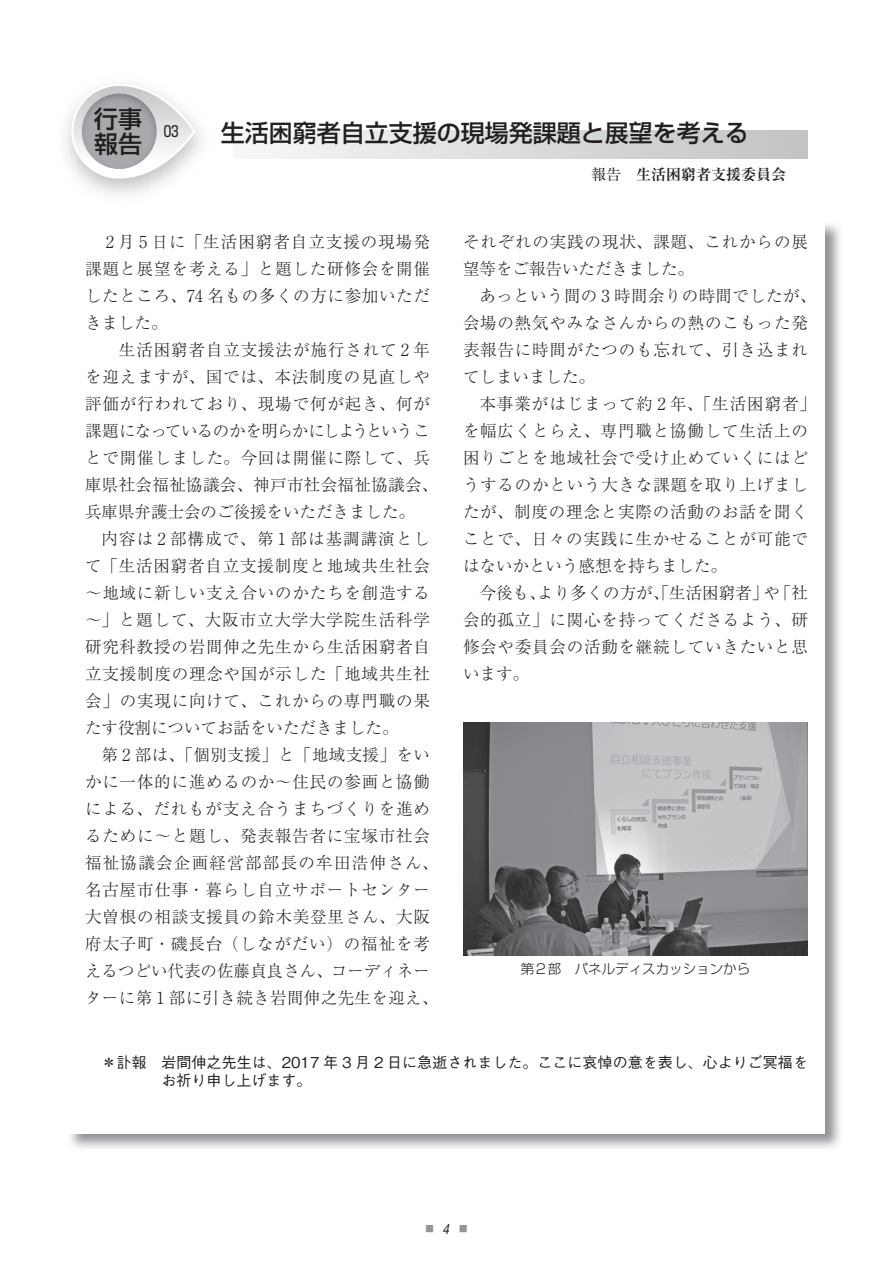
<style>
.page{position:relative;width:893px;height:1263px;background:#fff}
.page>*{position:absolute;margin:0;border:0;box-sizing:border-box;transform-origin:0 0}
.t1{font:500 24px/25.5px "Shin Go Pro";color:#231f20}
.t2{font:300 16.5px/27px "Ryumin Pro";letter-spacing:.05em;color:#231f20}
.t3{font:500 15px/18px "Gothic BBB Pr 6 N";color:#231f20}
.t4{font:700 15px "Ryumin Pro";color:#231f20}
.t5{font:15px "Shin Go Pro";color:#231f20}
.t6{font:300 13.5px "Shin Go Pro";color:#231f20}
.t7{font:9px "Koz Min Pro";color:#939598}
.s1{font-weight:400}
.s2{font-family:"Swiss 721 BT";font-style:italic;font-stretch:condensed;font-size:13.5px;color:#231f20}
</style>
<div class="page">
<img style="left:70px;top:224px;width:770px;height:924px">
<div style="left:68px;top:222px;width:757px;height:911px;background:#fff"></div>
<div style="left:233px;top:131px;width:575px;height:28px;background:linear-gradient(to right,#f6f7f8,#c1c3c5)"></div>
<img style="left:67px;top:115px;width:4px;height:10px">
<img style="left:163px;top:179px;width:6px;height:3px">
<svg style="left:71px;top:85px;width:124px;height:94px"></svg>
<img style="left:463px;top:723px;width:345px;height:233px">
<h1 class="t1" style="left:94px;top:103px;width:49px">行事報告</h1>
<p class="t5" style="left:164px;top:119px;width:16px">03</p>
<h1 class="t1" style="left:221px;top:117px;width:529px">生活困窮者自立支援の現場発課題と展望を考える</h1>
<p class="t4" style="left:591px;top:162px;width:196px"><span class="s1">報告　</span>生活困窮者支援委員会</p>
<p class="t2" style="left:85px;top:227px;width:347px;text-align:justify;text-indent:21px">2 月 5 日に「生活困窮者自立支援の現場発課題と展望を考える」と題した研修会を開催したところ、74 名もの多くの方に参加いただきました。</p>
<p class="t2" style="left:85px;top:335px;width:355px;text-indent:16px">　生活困窮者自立支援法が施行されて 2 年を迎えますが、国では、本法制度の見直しや評価が行われており、現場で何が起き、何が課題になっているのかを明らかにしようということで開催しました。今回は開催に際して、兵庫県社会福祉協議会、神戸市社会福祉協議会、兵庫県弁護士会のご後援をいただきました。</p>
<p class="t2" style="left:85px;top:524px;width:347px;text-align:justify;text-indent:16px">内容は 2 部構成で、第 1 部は基調講演として「生活困窮者自立支援制度と地域共生社会～地域に新しい支え合いのかたちを創造する～」と題して、大阪市立大学大学院生活科学研究科教授の岩間伸之先生から生活困窮者自立支援制度の理念や国が示した「地域共生社会」の実現に向けて、これからの専門職の果たす役割についてお話をいただきました。</p>
<p class="t2" style="left:85px;top:740px;width:355px;text-align:center">第 2 部は、「個別支援」と「地域支援」をい<br>かに一体的に進めるのか～住民の参画と協働による、だれもが支え合うまちづくりを進めるために～と題し、発表報告者に宝塚市社会福祉協議会企画経営部部長の牟田浩伸さん、名古屋市仕事・暮らし自立サポートセンター大曽根の相談支援員の鈴木美登里さん、大阪府太子町・磯長台（しながだい）の福祉を考えるつどい代表の佐藤貞良さん、コーディネーターに第 1 部に引き続き岩間伸之先生を迎え、</p>
<p class="t2" style="left:463px;top:227px;width:346px">それぞれの実践の現状、課題、これからの展望等をご報告いただきました。</p>
<p class="t2" style="left:463px;top:281px;width:355px;text-indent:16px">あっという間の 3 時間余りの時間でしたが、会場の熱気やみなさんからの熱のこもった発表報告に時間がたつのも忘れて、引き込まれてしまいました。</p>
<p class="t2" style="left:463px;top:389px;width:355px;text-indent:16px">本事業がはじまって約 2 年、「生活困窮者」を幅広くとらえ、専門職と協働して生活上の困りごとを地域社会で受け止めていくにはどうするのかという大きな課題を取り上げましたが、制度の理念と実際の活動のお話を聞くことで、日々の実践に生かせることが可能ではないかという感想を持ちました。</p>
<p class="t2" style="left:463px;top:578px;width:347px;text-align:justify;text-indent:16px">今後も、より多くの方が、「生活困窮者」や「社会的孤立」に関心を持ってくださるよう、研修会や委員会の活動を継続していきたいと思います。</p>
<p class="t6" style="left:521px;top:958px;width:231px">第２部　パネルディスカッションから</p>
<p class="t3" style="left:162px;top:1052px;width:648px;text-indent:-60px">＊訃報　 岩間伸之先生は、2017 年 3 月 2 日に急逝されました。ここに哀悼の意を表し、心よりご冥福をお祈り申し上げます。</p>
<p class="t7" style="left:425px;top:1223px;width:44px">■<span class="s2">4</span>■</p>
</div>
